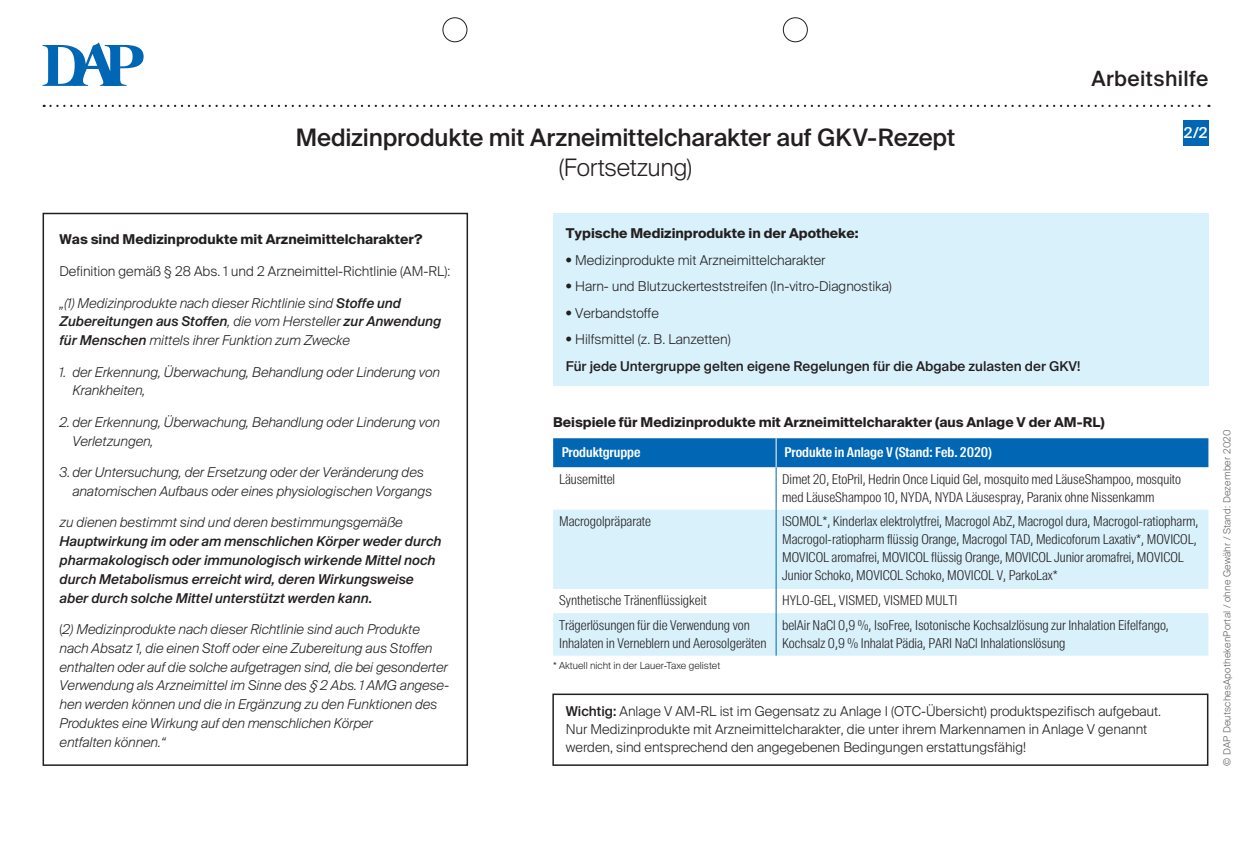
<style>
.page{position:relative;width:1251px;height:851px;background:#fff}
.page>*{position:absolute;margin:0;border:0;box-sizing:border-box;transform-origin:0 0}
.t1{font:500 24px "Suisse Intl";letter-spacing:-.005em;color:#231f20}
.t2{font:300 24px "Suisse Intl";letter-spacing:-.01em;color:#231f20}
.t3{font:500 21px "Suisse Intl";letter-spacing:.02em;color:#231f20}
.t4{font:500 15px "Suisse Intl";color:#fff}
.t5{font:italic 300 13.5px/18.8px "Suisse Intl";color:#231f20}
.t6{font:300 13.5px/18px "Suisse Intl Cond";color:#231f20}
.t7{font:300 13.5px/18px "Suisse Intl";color:#231f20}
.t8{font:italic 500 13.5px/18.8px "Suisse Intl";color:#231f20}
.t9{font:700 13.5px "Suisse Intl";color:#231f20}
.t10{font:500 13.5px "Suisse Intl";color:#231f20}
.t11{font:600 13.5px "Suisse Intl Cond";color:#fff}
.t12{font:300 9.75px "Suisse Intl";letter-spacing:.02em;color:#636366}
.t13{font:300 9.75px "Suisse Intl";color:#231f20}
.s1{font-weight:500}
.s2{font-style:normal}
</style>
<div class="page">
<div style="left:442px;top:18px;width:25px;height:24px;border:1px solid #231f20;border-radius:50%"></div>
<div style="left:783px;top:18px;width:24px;height:24px;border:1px solid #231f20;border-radius:50%"></div>
<svg style="left:44px;top:105px;width:1165px;height:2px"></svg>
<svg style="left:43px;top:43px;width:101px;height:43px"></svg>
<div style="left:1182px;top:120px;width:25px;height:25px;background:#0166b3"></div>
<div style="left:43px;top:213px;width:425px;height:552px;border:2px solid #231f20"></div>
<div style="left:553px;top:213px;width:655px;height:173px;background:#d9f1fb"></div>
<div style="left:552px;top:693px;width:656px;height:72px;border:2px solid #231f20"></div>
<svg style="left:553px;top:509px;width:655px;height:146px;fill:#d9f1fb"></svg>
<hr style="left:775px;top:467px;width:1px;height:42px;background:#0166b3">
<hr style="left:775px;top:509px;width:1px;height:79px;background:#0166b3">
<svg style="left:775px;top:588px;width:1px;height:25px"></svg>
<hr style="left:775px;top:613px;width:1px;height:42px;background:#0166b3">
<div style="left:553px;top:438px;width:655px;height:29px;background:#0166b3"></div>
<h1 class="t1" style="left:296px;top:124px;width:660px">Medizinprodukte mit Arzneimittelcharakter auf GKV-Rezept</h1>
<h1 class="t2" style="left:558px;top:154px;width:135px">(Fortsetzung)</h1>
<h2 class="t3" style="left:1091px;top:66px;width:118px">Arbeitshilfe</h2>
<p class="t4" style="left:1183px;top:124px;width:25px">2/2</p>
<p class="t9" style="left:60px;top:232px;width:364px">Was sind Medizinprodukte mit Arzneimittelcharakter?</p>
<p class="t7" style="left:60px;top:262px;width:392px">Definition gemäß § 28 Abs. 1 und 2 Arzneimittel-Richtlinie (AM-RL):</p>
<p class="t5" style="left:60px;top:293px;width:383px">„(1) Medizinprodukte nach dieser Richtlinie sind <span class="s1">Stoffe und<br>Zubereitungen aus Stoffen</span>, die vom Hersteller <span class="s1">zur Anwendung für Menschen</span> mittels ihrer Funktion zum Zwecke</p>
<p class="t5" style="left:72px;top:362px;width:369px;text-indent:-13px">1. der Erkennung, Überwachung, Behandlung oder Linderung von<br>Krankheiten,</p>
<p class="t5" style="left:72px;top:413px;width:369px;text-indent:-13px">2. der Erkennung, Überwachung, Behandlung oder Linderung von<br>Verletzungen,</p>
<p class="t5" style="left:72px;top:463px;width:361px;text-indent:-13px">3. der Untersuchung, der Ersetzung oder der Veränderung des anatomischen Aufbaus oder eines physiologischen Vorgangs</p>
<p class="t5" style="left:60px;top:513px;width:344px">zu dienen bestimmt sind und deren bestimmungsgemäße</p>
<p class="t8" style="left:60px;top:532px;width:383px">Hauptwirkung im oder am menschlichen Körper weder durch pharmakologisch oder immunologisch wirkende Mittel noch durch Metabolismus erreicht wird, deren Wirkungsweise aber durch solche Mittel unterstützt werden kann.</p>
<p class="t5" style="left:60px;top:620px;width:391px"><span class="s2">(</span>2) Medizinprodukte nach dieser Richtlinie sind auch Produkte nach Absatz 1, die einen Stoff oder eine Zubereitung aus Stoffen enthalten oder auf die solche aufgetragen sind, die bei gesonderter Verwendung als Arzneimittel im Sinne des § 2 Abs. 1 AMG angese&shy;hen werden können und die in Ergänzung zu den Funktionen des Produktes eine Wirkung auf den menschlichen Körper<br>entfalten können.“</p>
<p class="t9" style="left:566px;top:225px;width:294px">Typische Medizinprodukte in der Apotheke:</p>
<p class="t7" style="left:566px;top:251px;width:261px">• Medizinprodukte mit Arzneimittelcharakter</p>
<p class="t7" style="left:566px;top:277px;width:327px">• Harn- und Blutzuckerteststreifen (In-vitro-Diagnostika)</p>
<p class="t7" style="left:566px;top:304px;width:94px">• Verbandstoffe</p>
<p class="t7" style="left:566px;top:330px;width:166px">• Hilfsmittel (z. B. Lanzetten)</p>
<p class="t10" style="left:566px;top:358px;width:516px">Für jede Untergruppe gelten eigene Regelungen für die Abgabe zulasten der GKV!</p>
<p class="t9" style="left:553px;top:415px;width:553px">Beispiele für Medizinprodukte mit Arzneimittelcharakter (aus Anlage V der AM-RL)</p>
<p class="t11" style="left:561px;top:444px;width:80px">Produktgruppe</p>
<p class="t11" style="left:784px;top:444px;width:209px">Produkte in Anlage V (Stand: Feb. 2020)</p>
<p class="t6" style="left:559px;top:470px;width:58px">Läusemittel</p>
<p class="t6" style="left:782px;top:470px;width:400px">Dimet 20, EtoPril, Hedrin Once Liquid Gel, mosquito med LäuseShampoo, mosquito med LäuseShampoo 10, NYDA, NYDA Läusespray, Paranix ohne Nissenkamm</p>
<p class="t6" style="left:559px;top:512px;width:93px">Macrogolpräparate</p>
<p class="t6" style="left:782px;top:512px;width:417px">ISOMOL*, Kinderlax elektrolytfrei, Macrogol AbZ, Macrogol dura, Macrogol-ratiopharm, Macrogol-ratiopharm flüssig Orange, Macrogol TAD, Medicoforum Laxativ*, MOVICOL, MOVICOL aromafrei, MOVICOL flüssig Orange, MOVICOL Junior aromafrei, MOVICOL Junior Schoko, MOVICOL Schoko, MOVICOL V, ParkoLax*</p>
<p class="t6" style="left:559px;top:591px;width:149px">Synthetische Tränenflüssigkeit</p>
<p class="t6" style="left:782px;top:591px;width:177px">HYLO-GEL, VISMED, VISMED MULTI</p>
<p class="t6" style="left:559px;top:615px;width:209px">Trägerlösungen für die Verwendung von<br>Inhalaten in Verneblern und Aerosolgeräten</p>
<p class="t6" style="left:782px;top:615px;width:388px">belAir NaCl 0,9 %, IsoFree, Isotonische Kochsalzlösung zur Inhalation Eifelfango,<br>Kochsalz 0,9 % Inhalat Pädia, PARI NaCl Inhalationslösung</p>
<p class="t13" style="left:553px;top:660px;width:169px">* Aktuell nicht in der Lauer-Taxe gelistet</p>
<p class="t7" style="left:565px;top:702px;width:596px"><span class="s1">Wichtig:</span> Anlage V AM-RL ist im Gegensatz zu Anlage I (OTC-Übersicht) produktspezifisch aufgebaut.<br>Nur Medizinprodukte mit Arzneimittelcharakter, die unter ihrem Markennamen in Anlage V genannt werden, sind entsprechend den angegebenen Bedingungen erstattungsfähig!</p>
<p class="t12" style="left:1220px;top:765px;width:338px;rotate:-90deg">© DAP DeutschesApothekenPortal / ohne Gewähr / Stand: Dezember 2020</p>
</div>
